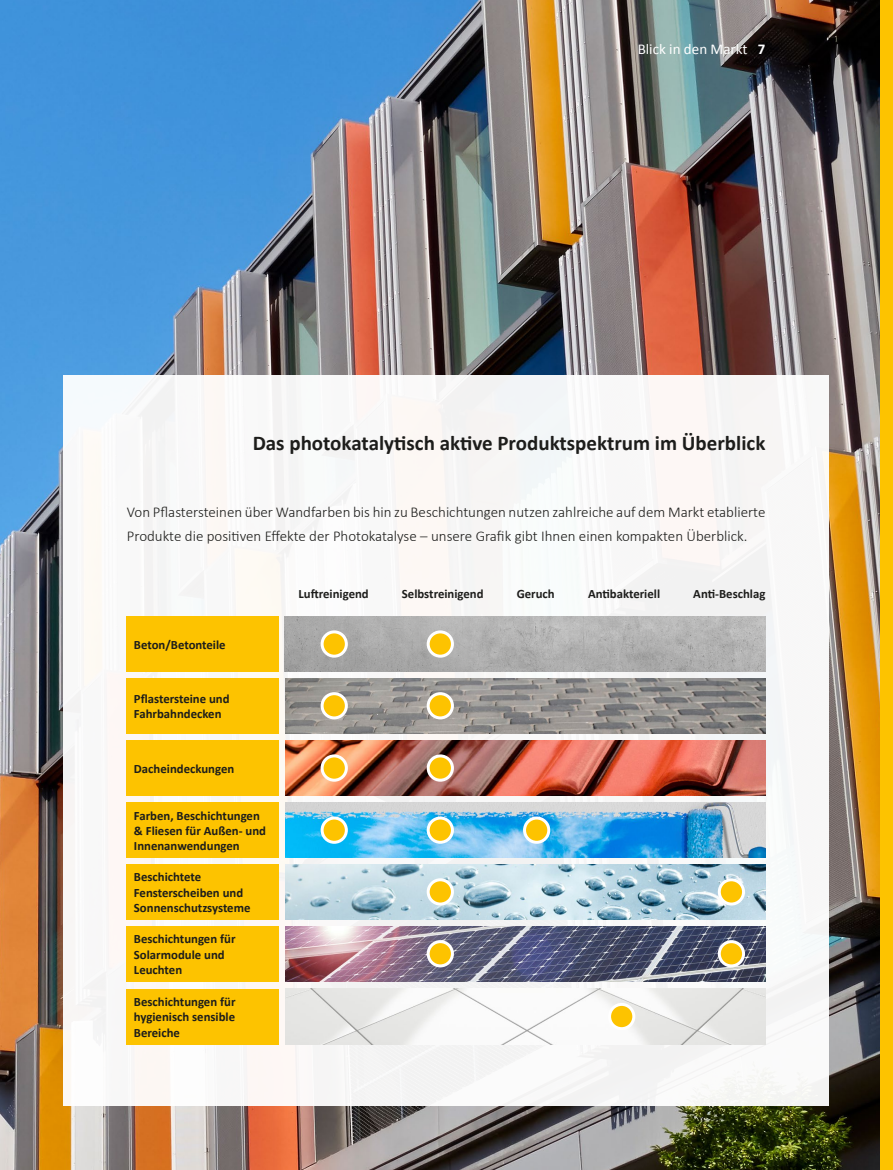
<style>
.page{position:relative;width:893px;height:1170px;background:#fff}
.page>*{position:absolute;margin:0;border:0;box-sizing:border-box;transform-origin:0 0}
.t1{font:700 21px "Calibri";color:#1d1d1b}
.t2{font:300 15px/24px "Calibri";color:#1d1d1b}
.t3{font:15px "Calibri";color:#fff}
.t4{font:700 12.75px/15.3px "Calibri";color:#1d1d1b}
.s1{font-weight:700}
</style>
<div class="page">
<img style="left:0;top:0;width:880px;height:1169px">
<div style="left:63px;top:376px;width:766px;height:730px;background:#f8f8f7"></div>
<div style="left:127px;top:616px;width:152px;height:55px;background:#fdc300"></div>
<div style="left:127px;top:678px;width:152px;height:55px;background:#fdc300"></div>
<div style="left:127px;top:740px;width:152px;height:55px;background:#fdc300"></div>
<div style="left:127px;top:802px;width:152px;height:55px;background:#fdc300"></div>
<div style="left:127px;top:864px;width:152px;height:55px;background:#fdc300"></div>
<div style="left:127px;top:926px;width:152px;height:55px;background:#fdc300"></div>
<div style="left:127px;top:988px;width:152px;height:55px;background:#fdc300"></div>
<div style="left:880px;top:0;width:13px;height:1169px;background:#fdc300"></div>
<img style="left:285px;top:616px;width:480px;height:55px">
<img style="left:285px;top:678px;width:480px;height:55px">
<img style="left:285px;top:740px;width:480px;height:55px">
<img style="left:285px;top:802px;width:480px;height:55px">
<img style="left:285px;top:864px;width:480px;height:55px">
<img style="left:285px;top:926px;width:480px;height:55px">
<img style="left:285px;top:988px;width:480px;height:55px">
<div style="left:322px;top:632px;width:24px;height:24px;background:#fdc300;border-radius:50%"></div>
<div style="left:321px;top:630px;width:27px;height:27px;border:3px solid #fff;border-radius:50%"></div>
<div style="left:322px;top:693px;width:24px;height:25px;background:#fdc300;border-radius:50%"></div>
<div style="left:321px;top:692px;width:27px;height:27px;border:3px solid #fff;border-radius:50%"></div>
<div style="left:322px;top:755px;width:24px;height:25px;background:#fdc300;border-radius:50%"></div>
<div style="left:321px;top:754px;width:27px;height:27px;border:3px solid #fff;border-radius:50%"></div>
<div style="left:322px;top:818px;width:24px;height:24px;background:#fdc300;border-radius:50%"></div>
<div style="left:321px;top:816px;width:27px;height:27px;border:3px solid #fff;border-radius:50%"></div>
<div style="left:428px;top:818px;width:24px;height:24px;background:#fdc300;border-radius:50%"></div>
<div style="left:427px;top:816px;width:27px;height:27px;border:3px solid #fff;border-radius:50%"></div>
<div style="left:719px;top:879px;width:24px;height:25px;background:#fdc300;border-radius:50%"></div>
<div style="left:718px;top:878px;width:27px;height:27px;border:3px solid #fff;border-radius:50%"></div>
<div style="left:719px;top:941px;width:24px;height:24px;background:#fdc300;border-radius:50%"></div>
<div style="left:718px;top:940px;width:27px;height:27px;border:3px solid #fff;border-radius:50%"></div>
<div style="left:428px;top:632px;width:24px;height:24px;background:#fdc300;border-radius:50%"></div>
<div style="left:427px;top:630px;width:27px;height:27px;border:3px solid #fff;border-radius:50%"></div>
<div style="left:428px;top:693px;width:24px;height:25px;background:#fdc300;border-radius:50%"></div>
<div style="left:427px;top:692px;width:27px;height:27px;border:3px solid #fff;border-radius:50%"></div>
<div style="left:428px;top:755px;width:24px;height:25px;background:#fdc300;border-radius:50%"></div>
<div style="left:427px;top:754px;width:27px;height:27px;border:3px solid #fff;border-radius:50%"></div>
<div style="left:524px;top:818px;width:25px;height:24px;background:#fdc300;border-radius:50%"></div>
<div style="left:523px;top:816px;width:27px;height:27px;border:3px solid #fff;border-radius:50%"></div>
<div style="left:428px;top:879px;width:24px;height:25px;background:#fdc300;border-radius:50%"></div>
<div style="left:427px;top:878px;width:27px;height:27px;border:3px solid #fff;border-radius:50%"></div>
<div style="left:428px;top:941px;width:24px;height:24px;background:#fdc300;border-radius:50%"></div>
<div style="left:427px;top:940px;width:27px;height:27px;border:3px solid #fff;border-radius:50%"></div>
<div style="left:610px;top:1004px;width:24px;height:24px;background:#fdc300;border-radius:50%"></div>
<div style="left:608px;top:1002px;width:27px;height:28px;border:3px solid #fff;border-radius:50%"></div>
<p class="t3" style="left:638px;top:39px;width:129px">Blick in den Markt <span class="s1">7</span></p>
<h1 class="t1" style="left:253px;top:429px;width:514px">Das photokatalytisch aktive Produktspektrum im Überblick</h1>
<p class="t2" style="left:127px;top:499px;width:640px">Von Pflastersteinen über Wandfarben bis hin zu Beschichtungen nutzen zahlreiche auf dem Markt etablierte<br>Produkte die positiven Effekte der Photokatalyse – unsere Grafik gibt Ihnen einen kompakten Überblick.</p>
<p class="t4" style="left:134px;top:636px;width:93px">Beton/Betonteile</p>
<p class="t4" style="left:134px;top:691px;width:97px">Pflastersteine und<br>Fahrbahndecken</p>
<p class="t4" style="left:134px;top:760px;width:102px">Dacheindeckungen</p>
<p class="t4" style="left:134px;top:807px;width:134px">Farben, Beschichtungen &amp; Fliesen für Außen- und<br>Innenanwendungen</p>
<p class="t4" style="left:134px;top:869px;width:118px">Beschichtete<br>Fensterscheiben und<br>Sonnenschutzsysteme</p>
<p class="t4" style="left:134px;top:931px;width:103px">Beschichtungen für<br>Solarmodule und<br>Leuchten</p>
<p class="t4" style="left:134px;top:994px;width:103px;text-align:justify">Beschichtungen für hygienisch sensible Bereiche</p>
<p class="t4" style="left:298px;top:586px;width:72px">Luftreinigend</p>
<p class="t4" style="left:402px;top:586px;width:83px">Selbstreinigend</p>
<p class="t4" style="left:517px;top:586px;width:40px">Geruch</p>
<p class="t4" style="left:588px;top:586px;width:74px">Antibakteriell</p>
<p class="t4" style="left:693px;top:586px;width:74px">Anti-Beschlag</p>
</div>
